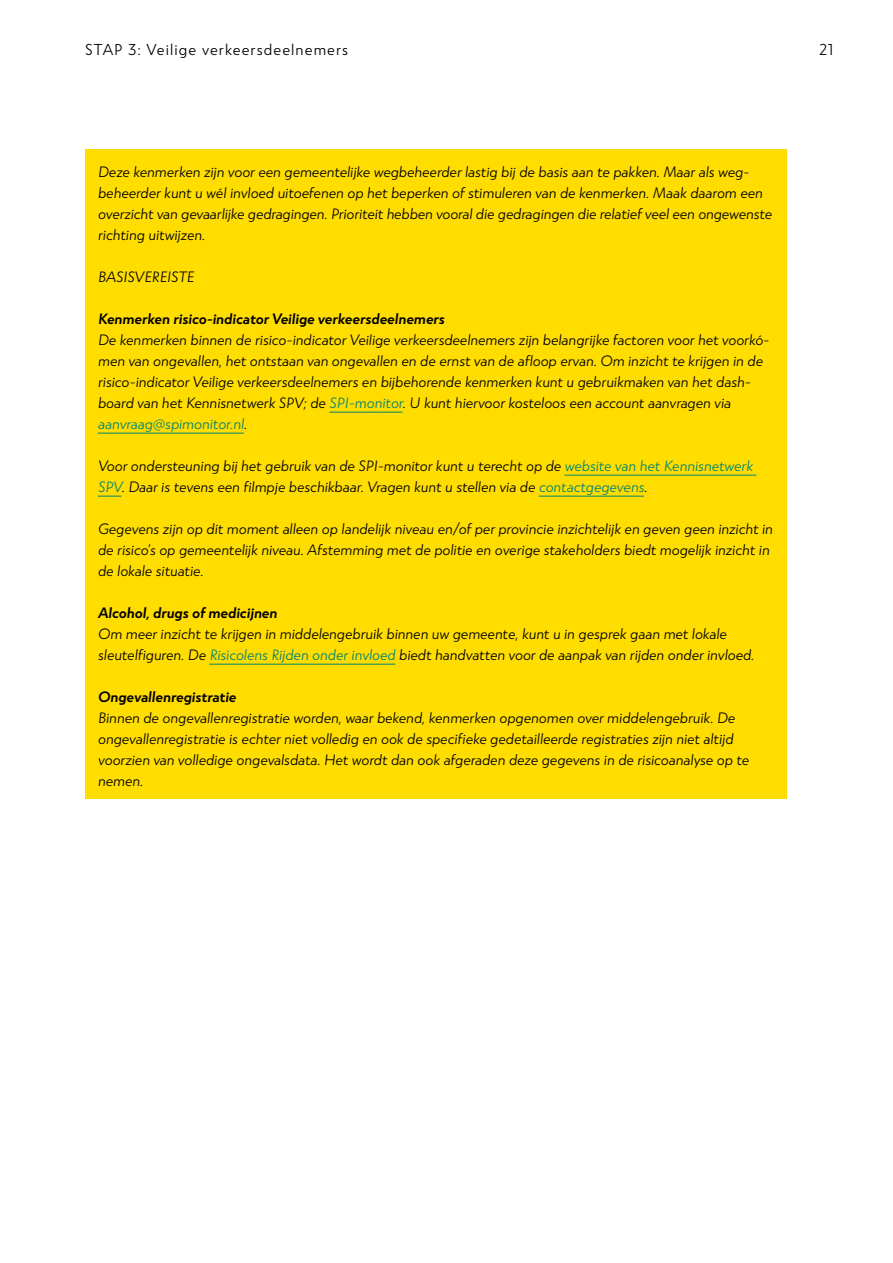
<style>
.page{position:relative;width:893px;height:1263px;background:#fff}
.page>*{position:absolute;margin:0;border:0;box-sizing:border-box;transform-origin:0 0}
.t1{font:300 15.75px "Atlan";letter-spacing:.07em;color:#000}
.BROOD_P{font:italic 300 15px/21px "Atlan";color:#000}
.BROOD_P-2{font:italic 600 15px "Atlan";color:#000}
.s1{color:#008470}
</style>
<div class="page">
<div style="left:85px;top:149px;width:702px;height:649px;background:#fd0"></div>
<hr style="left:329px;top:412px;width:74px;height:1px;background:#008470">
<hr style="left:98px;top:433px;width:146px;height:1px;background:#008470">
<hr style="left:564px;top:475px;width:192px;height:1px;background:#008470">
<svg style="left:98px;top:496px;width:23px;height:1px"></svg>
<hr style="left:539px;top:496px;width:105px;height:1px;background:#008470">
<hr style="left:209px;top:664px;width:186px;height:1px;background:#008470">
<p class="t1" style="left:85px;top:41px;width:265px">STAP 3: Veilige verkeersdeelnemers</p>
<p class="t1" style="left:819px;top:41px;width:16px">21</p>
<p class="BROOD_P" style="left:98px;top:161px;width:675px">Deze kenmerken zijn voor een gemeentelijke wegbeheerder lastig bij de basis aan te pakken. Maar als weg&shy;beheerder kunt u wél invloed uitoefenen op het beperken of stimuleren van de kenmerken. Maak daarom een overzicht van gevaarlijke gedragingen. Prioriteit hebben vooral die gedragingen die relatief veel een ongewenste richting uitwijzen.</p>
<p class="BROOD_P" style="left:98px;top:266px;width:98px">BASISVEREISTE</p>
<p class="BROOD_P-2" style="left:98px;top:310px;width:348px">Kenmerken risico-indicator Veilige verkeersdeelnemers</p>
<p class="BROOD_P" style="left:98px;top:329px;width:673px">De kenmerken binnen de risico-indicator Veilige verkeersdeelnemers zijn belangrijke factoren voor het voorkó&shy;men van ongevallen, het ontstaan van ongevallen en de ernst van de afloop ervan. Om inzicht te krijgen in de risico-indicator Veilige verkeersdeelnemers en bijbehorende kenmerken kunt u gebruikmaken van het dash&shy;board van het Kennisnetwerk SPV; de <span class="s1">SPI-monitor</span>. U kunt hiervoor kosteloos een account aanvragen via <span class="s1">aanvraag@spimonitor.nl</span>.</p>
<p class="BROOD_P" style="left:98px;top:455px;width:656px">Voor ondersteuning bij het gebruik van de SPI-monitor kunt u terecht op de <span class="s1">website van het Kennisnetwerk<br>SPV</span>. Daar is tevens een filmpje beschikbaar. Vragen kunt u stellen via de <span class="s1">contactgegevens</span>.</p>
<p class="BROOD_P" style="left:98px;top:518px;width:676px">Gegevens zijn op dit moment alleen op landelijk niveau en/of per provincie inzichtelijk en geven geen inzicht in de risico’s op gemeentelijk niveau. Afstemming met de politie en overige stakeholders biedt mogelijk inzicht in de lokale situatie.</p>
<p class="BROOD_P-2" style="left:98px;top:604px;width:181px">Alcohol, drugs of medicijnen</p>
<p class="BROOD_P" style="left:98px;top:623px;width:658px">Om meer inzicht te krijgen in middelengebruik binnen uw gemeente, kunt u in gesprek gaan met lokale sleutelfiguren. De <span class="s1">Risicolens Rijden onder invloed</span> biedt handvatten voor de aanpak van rijden onder invloed.</p>
<p class="BROOD_P-2" style="left:98px;top:688px;width:140px">Ongevallenregistratie</p>
<p class="BROOD_P" style="left:98px;top:707px;width:653px">Binnen de ongevallenregistratie worden, waar bekend, kenmerken opgenomen over middelengebruik. De ongevallenregistratie is echter niet volledig en ook de specifieke gedetailleerde registraties zijn niet altijd voorzien van volledige ongevalsdata. Het wordt dan ook afgeraden deze gegevens in de risicoanalyse op te nemen.</p>
</div>
